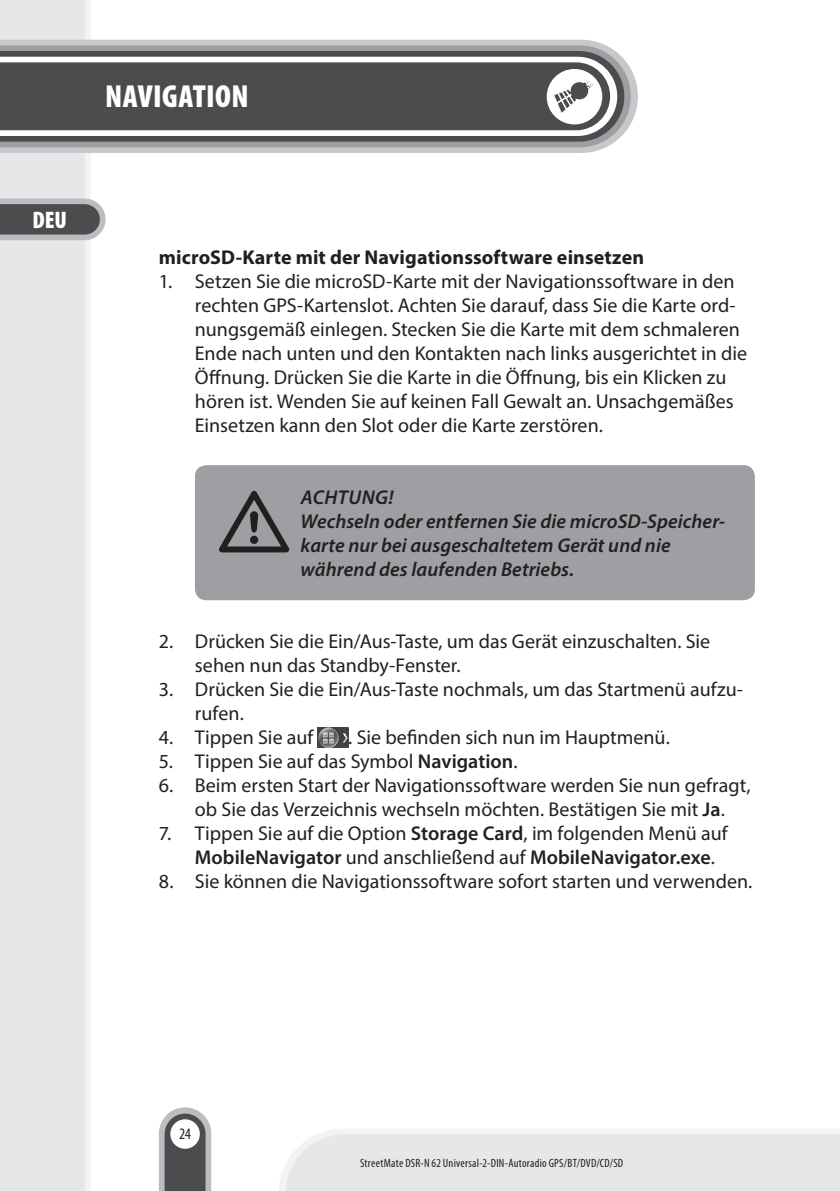
<style>
.page{position:relative;width:840px;height:1191px;background:#fff}
.page>*{position:absolute;margin:0;border:0;box-sizing:border-box;transform-origin:0 0}
.t1{font:900 condensed 32px "Myriad Pro";letter-spacing:.01em;color:#fff}
.t2{font:900 condensed 24px "Myriad Pro";color:#fff}
.t3{font:20px/24px "Myriad Pro";color:#231f20}
.t4{font:italic 600 20px/24px "Myriad Pro";letter-spacing:.005em;color:#231f20}
.t5{font:700 20px "Myriad Pro";letter-spacing:.005em;color:#231f20}
.t6{font:condensed 16px "Myriad Pro";color:#231f20}
.t7{font:condensed 12px "Myriad Pro";letter-spacing:.02em;color:#231f20}
.s1{font-weight:600}
</style>
<div class="page">
<div style="left:0;top:0;width:85px;height:1191px;background:#e6e7e9"></div>
<div style="left:85px;top:0;width:6px;height:1191px;background:#f2f3f4"></div>
<svg style="left:159px;top:1107px;width:52px;height:84px"></svg>
<svg style="left:279px;top:1129px;width:561px;height:62px;background:#e7e8ea"></svg>
<svg style="left:0;top:198px;width:105px;height:42px;background:#737476"></svg>
<svg style="left:0;top:40px;width:637px;height:113px;background:#cccdce"></svg>
<svg style="left:0;top:45px;width:630px;height:102px;background:#a4a6a9"></svg>
<svg style="left:0;top:51px;width:624px;height:91px;background:#5a5b5c"></svg>
<svg style="left:0;top:57px;width:617px;height:79px"></svg>
<div style="left:0;top:62px;width:609px;height:68px;background:#4b4c4d"></div>
<div style="left:546px;top:69px;width:56px;height:55px;background:#fff;border-radius:50%"></div>
<svg style="left:554px;top:81px;width:39px;height:32px"></svg>
<div style="left:195px;top:465px;width:559px;height:135px;background:#9d9fa2;border-radius:11px"></div>
<svg style="left:219px;top:491px;width:70px;height:61px"></svg>
<img style="left:317px;top:727px;width:31px;height:20px">
<h1 class="t1" style="left:105px;top:78px;width:145px">NAVIGATION</h1>
<p class="t2" style="left:33px;top:207px;width:36px">DEU</p>
<p class="t5" style="left:159px;top:244px;width:486px">microSD-Karte mit der Navigationssoftware einsetzen</p>
<p class="t3" style="left:195px;top:269px;width:553px;text-indent:-36px">1. Setzen Sie die microSD-Karte mit der Navigationssoftware in den rechten GPS-Kartenslot. Achten Sie darauf, dass Sie die Karte ord&shy;nungsgemäß einlegen. Stecken Sie die Karte mit dem schmaleren Ende nach unten und den Kontakten nach links ausgerichtet in die Öffnung. Drücken Sie die Karte in die Öffnung, bis ein Klicken zu hören ist. Wenden Sie auf keinen Fall Gewalt an. Unsachgemäßes Einsetzen kann den Slot oder die Karte zerstören.</p>
<p class="t4" style="left:300px;top:485px;width:426px">ACHTUNG!<br>Wechseln oder entfernen Sie die microSD-Speicher&shy;karte nur bei ausgeschaltetem Gerät und nie während des laufenden Betriebs.</p>
<p class="t3" style="left:195px;top:629px;width:516px;text-indent:-36px">2. Drücken Sie die Ein/Aus-Taste, um das Gerät einzuschalten. Sie sehen nun das Standby-Fenster.</p>
<p class="t3" style="left:195px;top:677px;width:549px;text-indent:-36px">3. Drücken Sie die Ein/Aus-Taste nochmals, um das Startmenü aufzu&shy;rufen.</p>
<p class="t3" style="left:159px;top:725px;width:156px">4. Tippen Sie auf</p>
<p class="t3" style="left:348px;top:725px;width:323px">. Sie befinden sich nun im Hauptmenü.</p>
<p class="t3" style="left:159px;top:749px;width:360px">5. Tippen Sie auf das Symbol <span class="s1">Navigation</span>.</p>
<p class="t3" style="left:159px;top:773px;width:593px;text-align:center">6. Beim ersten Start der Navigationssoftware werden Sie nun gefragt, ob Sie das Verzeichnis wechseln möchten. Bestätigen Sie mit <span class="s1">Ja</span>.</p>
<p class="t3" style="left:195px;top:821px;width:534px;text-indent:-36px">7. Tippen Sie auf die Option <span class="s1">Storage Card</span>, im folgenden Menü auf<br><span class="s1">MobileNavigator</span> und anschließend auf <span class="s1">MobileNavigator.exe</span>.</p>
<p class="t3" style="left:159px;top:869px;width:594px">8. Sie können die Navigationssoftware sofort starten und verwenden.</p>
<p class="t6" style="left:179px;top:1123px;width:13px">24</p>
<p class="t7" style="left:360px;top:1155px;width:264px">StreetMate DSR-N 62 Universal-2-DIN-Autoradio GPS/BT/DVD/CD/SD</p>
</div>
